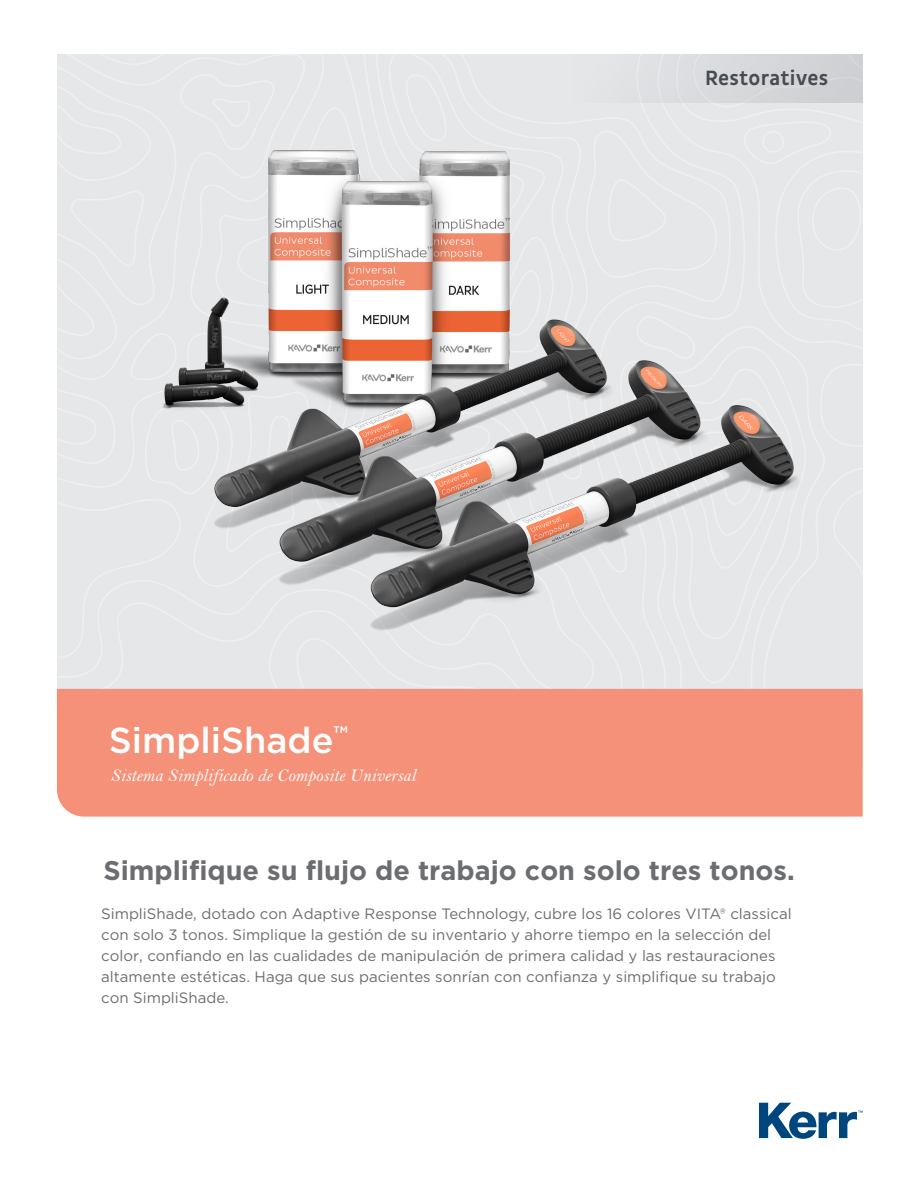
<style>
.page{position:relative;width:918px;height:1188px;background:#fff}
.page>*{position:absolute;margin:0;border:0;box-sizing:border-box;transform-origin:0 0}
.t1{font:500 36px "Gotham";color:#fff}
.t2{font:700 27px "Gotham";color:#6c6d70}
.t3{font:500 21px "Pluto Sans Cond";letter-spacing:.01em;color:#464b54}
.t4{font:italic 18px "Bell MT Std";color:#fff}
.t5{font:15px/21px "Gotham";color:#6c6d70}
</style>
<div class="page">
<div style="left:56px;top:54px;width:807px;height:736px;background:#e6e7e9"></div>
<div style="left:57px;top:689px;width:806px;height:128px;background:#f59179"></div>
<div style="left:573px;top:54px;width:290px;height:49px;background:#dadbde"></div>
<svg style="left:759px;top:1103px;width:104px;height:36px"></svg>
<img style="left:135px;top:96px;width:700px;height:579px">
<p class="t1" style="left:109px;top:717px;width:241px">SimpliShade<sup>™</sup></p>
<p class="t4" style="left:110px;top:765px;width:307px">Sistema Simplificado de Composite Universal</p>
<p class="t3" style="left:705px;top:66px;width:124px">Restoratives</p>
<p class="t2" style="left:103px;top:853px;width:693px">Simplifique su flujo de trabajo con solo tres tonos.</p>
<p class="t5" style="left:101px;top:903px;width:692px">SimpliShade, dotado con Adaptive Response Technology, cubre los 16 colores VITA® classical con solo 3 tonos. Simplique la gestión de su inventario y ahorre tiempo en la selección del color, confiando en las cualidades de manipulación de primera calidad y las restauraciones altamente estéticas. Haga que sus pacientes sonrían con confianza y simplifique su trabajo con SimpliShade.</p>
</div>
